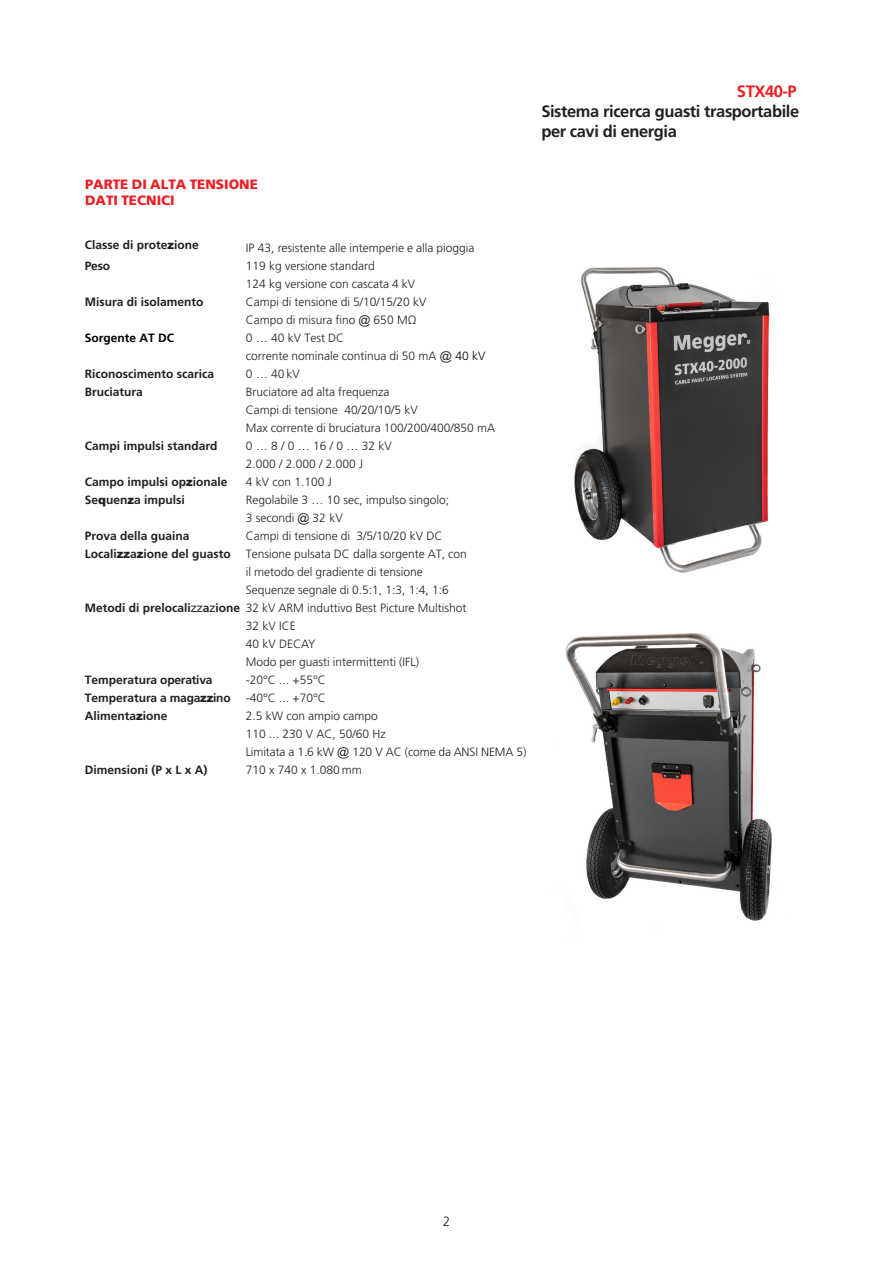
<style>
.page{position:relative;width:893px;height:1263px;background:#fff}
.page>*{position:absolute;margin:0;border:0;box-sizing:border-box;transform-origin:0 0}
.Product_Description{font:700 16.5px/19.8px "Frutiger LT Pro";letter-spacing:-.025em;color:#231f20}
.Specifications_Item{font:900 13.5px/16.2px "Frutiger LT Pro";color:#ee1d23}
.t1{font:300 13.5px "Frutiger LT Pro";color:#231f20}
.Specifications_Item-2{font:300 12px/18px "Frutiger LT Pro";color:#231f20}
.Specifications_Item-3{font:700 12px/18px "Frutiger LT Pro";color:#231f20}
.Specifications_Item-4{font:700 12px "Frutiger LT Pro";color:#000001}
.s1{font-family:"Arial";font-weight:900}
.s2{font-family:"Arial";font-weight:400}
.s3{color:#000001}
.s4{color:#ee1d23}
</style>
<div class="page">
<img style="left:574px;top:266px;width:196px;height:307px">
<img style="left:565px;top:633px;width:207px;height:288px">
<p class="Specifications_Item" style="left:85px;top:176px;width:174px">PARTE DI ALTA TENSIONE<br>DATI TECNICI</p>
<p class="Specifications_Item-3" style="left:85px;top:236px;width:116px">Classe di prote<span class="s1">z</span>ione</p>
<p class="Specifications_Item-2" style="left:246px;top:239px;width:230px">IP 43, resistente alle intemperie e alla pioggia</p>
<p class="Specifications_Item-3" style="left:85px;top:257px;width:27px">Peso</p>
<p class="Specifications_Item-2" style="left:246px;top:257px;width:171px">119 kg versione standard<br>124 kg versione con cascata 4 kV</p>
<p class="Specifications_Item-3" style="left:85px;top:293px;width:120px">Misura di isolamento</p>
<p class="Specifications_Item-2" style="left:246px;top:293px;width:182px">Campi di tensione di 5/10/15/20 kV<br>Campo di misura fino <span class="s2">@</span> 650 MΩ</p>
<p class="Specifications_Item-4" style="left:85px;top:331px;width:91px">Sorgente AT DC</p>
<p class="Specifications_Item-2" style="left:246px;top:329px;width:241px">0 … 40 kV Test DC<br>corrente nominale continua di 50 mA <span class="s2">@</span> <span class="s3">40 kV</span></p>
<p class="Specifications_Item-3" style="left:85px;top:365px;width:131px">Riconoscimento scarica</p>
<p class="Specifications_Item-2" style="left:246px;top:365px;width:56px">0 … 40 kV</p>
<p class="Specifications_Item-3" style="left:85px;top:383px;width:60px">Bruciatura</p>
<p class="Specifications_Item-2" style="left:246px;top:383px;width:251px">Bruciatore ad alta frequenza<br>Campi di tensione 40/20/10/5 kV<br>Max corrente di bruciatura 100/200/400/850 mA</p>
<p class="Specifications_Item-3" style="left:85px;top:437px;width:134px">Campi impulsi standard</p>
<p class="Specifications_Item-2" style="left:246px;top:437px;width:148px">0 … 8 / 0 … 16 / 0 … 32 kV<br>2.000 / 2.000 / 2.000 J</p>
<p class="Specifications_Item-3" style="left:85px;top:473px;width:144px">Campo impulsi op<span class="s1">z</span>ionale</p>
<p class="Specifications_Item-2" style="left:246px;top:473px;width:88px">4 kV con 1.100 J</p>
<p class="Specifications_Item-3" style="left:85px;top:491px;width:102px">Se<span class="s1">q</span>uen<span class="s1">z</span>a impulsi</p>
<p class="Specifications_Item-2" style="left:246px;top:491px;width:205px">Regolabile 3 … 10 sec, impulso singolo;<br>3 secondi <span class="s2">@</span> 32 kV</p>
<p class="Specifications_Item-3" style="left:85px;top:527px;width:148px">Prova della guaina<br>Locali<span class="s1">zz</span>a<span class="s1">z</span>ione del guasto</p>
<p class="Specifications_Item-2" style="left:246px;top:527px;width:223px">Campi di tensione di 3/5/10/20 kV DC Tensione pulsata DC dalla sorgente AT, con il metodo del gradiente di tensione Sequenze segnale di 0.5:1, 1:3, 1:4, 1:6</p>
<p class="Specifications_Item-3" style="left:85px;top:599px;width:157px">Metodi di prelocali<span class="s2">zz</span>a<span class="s2">z</span>ione</p>
<p class="Specifications_Item-2" style="left:246px;top:599px;width:222px">32 kV ARM induttivo Best Picture Multishot<br>32 kV ICE<br>40 kV DECAY<br>Modo per guasti intermittenti (IFL)</p>
<p class="Specifications_Item-3" style="left:85px;top:671px;width:129px">Temperatura operativa</p>
<p class="Specifications_Item-2" style="left:246px;top:671px;width:82px">-20°C ... +55°C</p>
<p class="Specifications_Item-3" style="left:85px;top:689px;width:147px">Temperatura a maga<span class="s1">zz</span>ino</p>
<p class="Specifications_Item-2" style="left:246px;top:689px;width:82px">-40°C ... +70°C</p>
<p class="Specifications_Item-3" style="left:85px;top:707px;width:84px">Alimenta<span class="s1">z</span>ione</p>
<p class="Specifications_Item-2" style="left:246px;top:707px;width:282px">2.5 kW con ampio campo<br>110 ... 230 V AC, 50/60 Hz<br>Limitata a 1.6 kW <span class="s2">@</span> 120 V AC (come da ANSI NEMA 5)</p>
<p class="Specifications_Item-3" style="left:85px;top:761px;width:124px">Dimensioni (P x L x A)</p>
<p class="Specifications_Item-2" style="left:246px;top:761px;width:118px">710 x 740 x 1.080 mm</p>
<p class="Product_Description" style="left:541px;top:82px;width:259px;text-indent:196px"><span class="s4">STX40-P<br></span>Sistema ricerca guasti trasportabile per cavi di energia</p>
<p class="t1" style="left:443px;top:1214px;width:9px">2</p>
</div>
